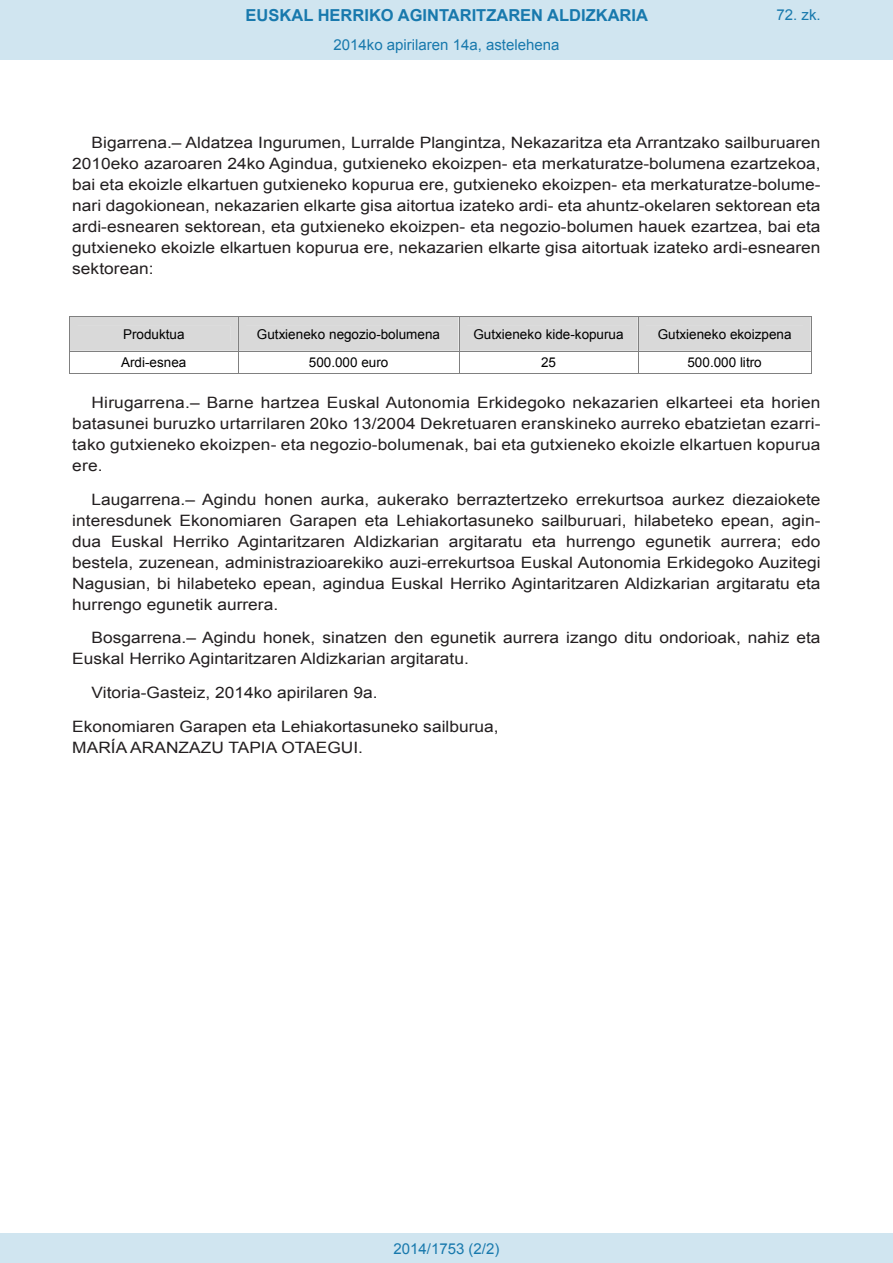
<style>
.page{position:relative;width:893px;height:1263px;background:#fff}
.page>*{position:absolute;margin:0;border:0;box-sizing:border-box;transform-origin:0 0}
.t1{font:700 16.5px "Arial";color:#1879ad}
.BOPVDetalle{font:15.6px/21px "Arial";color:#231f20;text-align:justify;scale:1.11 1}
.BOPVFirmaPuesto{font:15.6px "Arial";color:#231f20;scale:1.11 1}
.BOPVFirmaLugFec{font:15.6px "Arial";color:#231f20;scale:1.11 1}
.BOPVFirmaNombre{font:15.6px "Arial";color:#231f20;scale:1.11 1}
.Paginacion_Centro{font:15px "Arial";color:#1879ad}
.t2{font:13.5px "Arial";letter-spacing:.005em;color:#000}
</style>
<div class="page">
<div style="left:0;top:0;width:893px;height:60px;background:#d0e5f0"></div>
<div style="left:0;top:1233px;width:893px;height:30px;background:#d0e5f0"></div>
<svg style="left:69px;top:316px;width:743px;height:58px"></svg>
<p class="t1" style="left:246px;top:4px;width:404px">EUSKAL HERRIKO AGINTARITZAREN ALDIZKARIA</p>
<p class="Paginacion_Centro" style="left:333px;top:35px;width:227px">2014ko apirilaren 14a, astelehena</p>
<p class="Paginacion_Centro" style="left:776px;top:5px;width:46px">72. zk.</p>
<p class="BOPVDetalle" style="left:72px;top:132px;width:676px;text-indent:19px">Bigarrena.– Aldatzea Ingurumen, Lurralde Plangintza, Nekazaritza eta Arrantzako sailburuaren 2010eko azaroaren 24ko Agindua, gutxieneko ekoizpen- eta merkaturatze-bolumena ezartzekoa, bai eta ekoizle elkartuen gutxieneko kopurua ere, gutxieneko ekoizpen- eta merkaturatze-bolume&shy;nari dagokionean, nekazarien elkarte gisa aitortua izateko ardi- eta ahuntz-okelaren sektorean eta ardi-esnearen sektorean, eta gutxieneko ekoizpen- eta negozio-bolumen hauek ezartzea, bai eta gutxieneko ekoizle elkartuen kopurua ere, nekazarien elkarte gisa aitortuak izateko ardi-esnearen sektorean:</p>
<p class="t2" style="left:123px;top:325px;width:63px">Produktua</p>
<p class="t2" style="left:257px;top:325px;width:185px">Gutxieneko negozio-bolumena</p>
<p class="t2" style="left:473px;top:325px;width:152px">Gutxieneko kide-kopurua</p>
<p class="t2" style="left:658px;top:325px;width:135px">Gutxieneko ekoizpena</p>
<p class="t2" style="left:121px;top:353px;width:67px">Ardi-esnea</p>
<p class="t2" style="left:309px;top:353px;width:81px">500.000 euro</p>
<p class="t2" style="left:541px;top:353px;width:17px">25</p>
<p class="t2" style="left:687px;top:353px;width:76px">500.000 litro</p>
<p class="BOPVDetalle" style="left:72px;top:392px;width:676px;text-indent:19px">Hirugarrena.– Barne hartzea Euskal Autonomia Erkidegoko nekazarien elkarteei eta horien batasunei buruzko urtarrilaren 20ko 13/2004 Dekretuaren eranskineko aurreko ebatzietan ezarri&shy;tako gutxieneko ekoizpen- eta negozio-bolumenak, bai eta gutxieneko ekoizle elkartuen kopurua ere.</p>
<p class="BOPVDetalle" style="left:72px;top:489px;width:676px;text-indent:19px">Laugarrena.– Agindu honen aurka, aukerako berraztertzeko errekurtsoa aurkez diezaiokete interesdunek Ekonomiaren Garapen eta Lehiakortasuneko sailburuari, hilabeteko epean, agin&shy;dua Euskal Herriko Agintaritzaren Aldizkarian argitaratu eta hurrengo egunetik aurrera; edo bestela, zuzenean, administrazioarekiko auzi-errekurtsoa Euskal Autonomia Erkidegoko Auzitegi Nagusian, bi hilabeteko epean, agindua Euskal Herriko Agintaritzaren Aldizkarian argitaratu eta hurrengo egunetik aurrera.</p>
<p class="BOPVDetalle" style="left:72px;top:628px;width:676px;text-indent:19px">Bosgarrena.– Agindu honek, sinatzen den egunetik aurrera izango ditu ondorioak, nahiz eta<br>Euskal Herriko Agintaritzaren Aldizkarian argitaratu.</p>
<p class="BOPVFirmaLugFec" style="left:92px;top:682px;width:259px">Vitoria-Gasteiz, 2014ko apirilaren 9a.</p>
<p class="BOPVFirmaPuesto" style="left:72px;top:716px;width:386px">Ekonomiaren Garapen eta Lehiakortasuneko sailburua,</p>
<p class="BOPVFirmaNombre" style="left:72px;top:737px;width:263px">MARÍA ARANZAZU TAPIA OTAEGUI.</p>
<p class="Paginacion_Centro" style="left:393px;top:1238px;width:107px">2014/1753 (2/2)</p>
</div>
